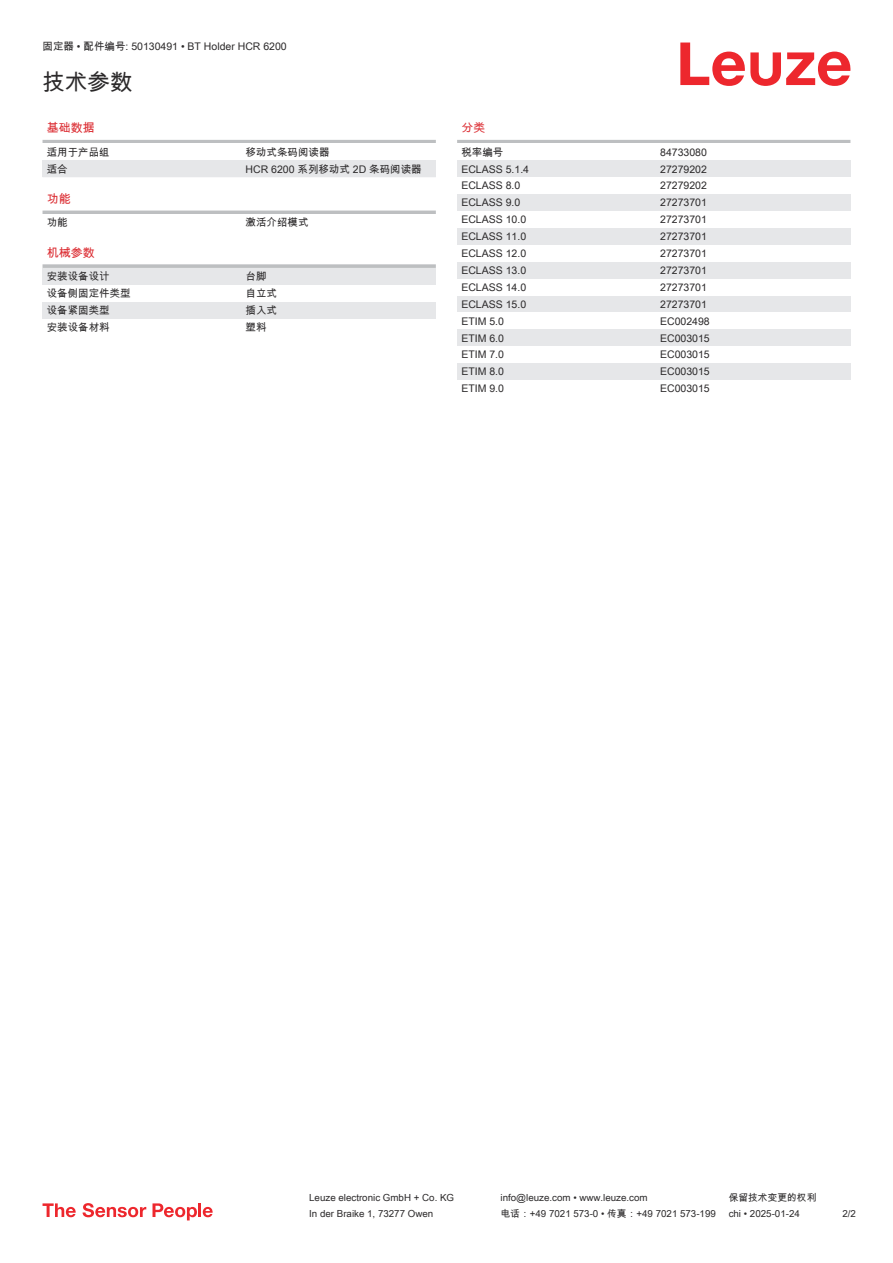
<style>
.page{position:relative;width:893px;height:1263px;background:#fff}
.page>*{position:absolute;margin:0;border:0;box-sizing:border-box;transform-origin:0 0}
.t1{font:22.5px "Arial Unicode MS";color:#2b292a}
.t2{font:12px "Arial Unicode MS";color:#db2a30}
.t3{font:10.5px "Arial Unicode MS";color:#2b292a}
.t4{font:9.75px "Arial Unicode MS";color:#2b292a}
</style>
<div class="page">
<svg style="left:680px;top:43px;width:170px;height:43px"></svg>
<hr style="left:43px;top:140px;width:393px;height:3px;background:#bdbfc1">
<div style="left:43px;top:160px;width:199px;height:17px;background:#e6e7e9"></div>
<div style="left:242px;top:160px;width:194px;height:17px;background:#e6e7e9"></div>
<hr style="left:43px;top:211px;width:393px;height:3px;background:#bdbfc1">
<svg style="left:43px;top:264px;width:393px;height:4px;background:#c3c5c7"></svg>
<div style="left:43px;top:268px;width:199px;height:17px;background:#e6e7e9"></div>
<div style="left:242px;top:268px;width:194px;height:17px;background:#e6e7e9"></div>
<div style="left:43px;top:302px;width:199px;height:17px;background:#e6e7e9"></div>
<div style="left:242px;top:302px;width:194px;height:17px;background:#e6e7e9"></div>
<hr style="left:457px;top:140px;width:393px;height:3px;background:#bdbfc1">
<div style="left:457px;top:160px;width:200px;height:17px;background:#e6e7e9"></div>
<div style="left:657px;top:160px;width:193px;height:17px;background:#e6e7e9"></div>
<div style="left:457px;top:194px;width:200px;height:17px;background:#e6e7e9"></div>
<div style="left:657px;top:194px;width:193px;height:17px;background:#e6e7e9"></div>
<div style="left:457px;top:228px;width:200px;height:17px;background:#e6e7e9"></div>
<div style="left:657px;top:228px;width:193px;height:17px;background:#e6e7e9"></div>
<div style="left:457px;top:262px;width:200px;height:17px;background:#e6e7e9"></div>
<div style="left:657px;top:262px;width:193px;height:17px;background:#e6e7e9"></div>
<div style="left:457px;top:296px;width:200px;height:16px;background:#e6e7e9"></div>
<div style="left:657px;top:296px;width:193px;height:16px;background:#e6e7e9"></div>
<div style="left:457px;top:329px;width:200px;height:17px;background:#e6e7e9"></div>
<div style="left:657px;top:329px;width:193px;height:17px;background:#e6e7e9"></div>
<div style="left:457px;top:363px;width:200px;height:17px;background:#e6e7e9"></div>
<div style="left:657px;top:363px;width:193px;height:17px;background:#e6e7e9"></div>
<svg style="left:43px;top:1203px;width:33px;height:14px"></svg>
<svg style="left:83px;top:1203px;width:63px;height:14px"></svg>
<svg style="left:153px;top:1203px;width:44px;height:17px"></svg>
<hr style="left:198px;top:1203px;width:3px;height:14px;background:#ed272d">
<svg style="left:203px;top:1207px;width:10px;height:10px"></svg>
<p class="t3" style="left:43px;top:39px;width:246px">固定器 • 配件编号: 50130491 • BT Holder HCR 6200</p>
<h1 class="t1" style="left:43px;top:66px;width:91px">技术参数</h1>
<p class="t2" style="left:47px;top:119px;width:49px">基础数据</p>
<p class="t3" style="left:47px;top:144px;width:64px">适用于产品组</p>
<p class="t3" style="left:246px;top:144px;width:85px">移动式条码阅读器</p>
<p class="t3" style="left:47px;top:161px;width:22px">适合</p>
<p class="t3" style="left:246px;top:161px;width:178px">HCR 6200 系列移动式 2D 条码阅读器</p>
<p class="t2" style="left:47px;top:190px;width:25px">功能</p>
<p class="t3" style="left:47px;top:215px;width:22px">功能</p>
<p class="t3" style="left:246px;top:215px;width:64px">激活介绍模式</p>
<p class="t2" style="left:47px;top:244px;width:49px">机械参数</p>
<p class="t3" style="left:47px;top:269px;width:64px">安装设备设计</p>
<p class="t3" style="left:246px;top:269px;width:22px">台脚</p>
<p class="t3" style="left:47px;top:286px;width:85px">设备侧固定件类型</p>
<p class="t3" style="left:246px;top:286px;width:33px">自立式</p>
<p class="t3" style="left:47px;top:303px;width:64px">设备紧固类型</p>
<p class="t3" style="left:246px;top:303px;width:33px">插入式</p>
<p class="t3" style="left:47px;top:319px;width:64px">安装设备材料</p>
<p class="t3" style="left:246px;top:319px;width:22px">塑料</p>
<p class="t2" style="left:461px;top:119px;width:25px">分类</p>
<p class="t3" style="left:461px;top:144px;width:43px">税率编号</p>
<p class="t3" style="left:660px;top:144px;width:48px">84733080</p>
<p class="t3" style="left:461px;top:161px;width:69px">ECLASS 5.1.4</p>
<p class="t3" style="left:660px;top:161px;width:48px">27279202</p>
<p class="t3" style="left:461px;top:178px;width:60px">ECLASS 8.0</p>
<p class="t3" style="left:660px;top:178px;width:48px">27279202</p>
<p class="t3" style="left:461px;top:195px;width:60px">ECLASS 9.0</p>
<p class="t3" style="left:660px;top:195px;width:48px">27273701</p>
<p class="t3" style="left:461px;top:212px;width:66px">ECLASS 10.0</p>
<p class="t3" style="left:660px;top:212px;width:48px">27273701</p>
<p class="t3" style="left:461px;top:229px;width:66px">ECLASS 11.0</p>
<p class="t3" style="left:660px;top:229px;width:48px">27273701</p>
<p class="t3" style="left:461px;top:246px;width:66px">ECLASS 12.0</p>
<p class="t3" style="left:660px;top:246px;width:48px">27273701</p>
<p class="t3" style="left:461px;top:263px;width:66px">ECLASS 13.0</p>
<p class="t3" style="left:660px;top:263px;width:48px">27273701</p>
<p class="t3" style="left:461px;top:280px;width:66px">ECLASS 14.0</p>
<p class="t3" style="left:660px;top:280px;width:48px">27273701</p>
<p class="t3" style="left:461px;top:296px;width:66px">ECLASS 15.0</p>
<p class="t3" style="left:660px;top:296px;width:48px">27273701</p>
<p class="t3" style="left:461px;top:313px;width:44px">ETIM 5.0</p>
<p class="t3" style="left:660px;top:313px;width:51px">EC002498</p>
<p class="t3" style="left:461px;top:330px;width:44px">ETIM 6.0</p>
<p class="t3" style="left:660px;top:330px;width:51px">EC003015</p>
<p class="t3" style="left:461px;top:347px;width:44px">ETIM 7.0</p>
<p class="t3" style="left:660px;top:347px;width:51px">EC003015</p>
<p class="t3" style="left:461px;top:364px;width:44px">ETIM 8.0</p>
<p class="t3" style="left:660px;top:364px;width:51px">EC003015</p>
<p class="t3" style="left:461px;top:381px;width:44px">ETIM 9.0</p>
<p class="t3" style="left:660px;top:381px;width:51px">EC003015</p>
<p class="t4" style="left:309px;top:1191px;width:146px">Leuze electronic GmbH + Co. KG</p>
<p class="t4" style="left:501px;top:1191px;width:149px">info@leuze.com • www.leuze.com</p>
<p class="t4" style="left:729px;top:1191px;width:89px">保留技术变更的权利</p>
<p class="t4" style="left:309px;top:1206px;width:126px">In der Braike 1, 73277 Owen</p>
<p class="t4" style="left:501px;top:1206px;width:217px">电话：+49 7021 573-0 • 传真：+49 7021 573-199</p>
<p class="t4" style="left:729px;top:1206px;width:73px">chi • 2025-01-24</p>
<p class="t4" style="left:842px;top:1206px;width:15px">2/2</p>
</div>
